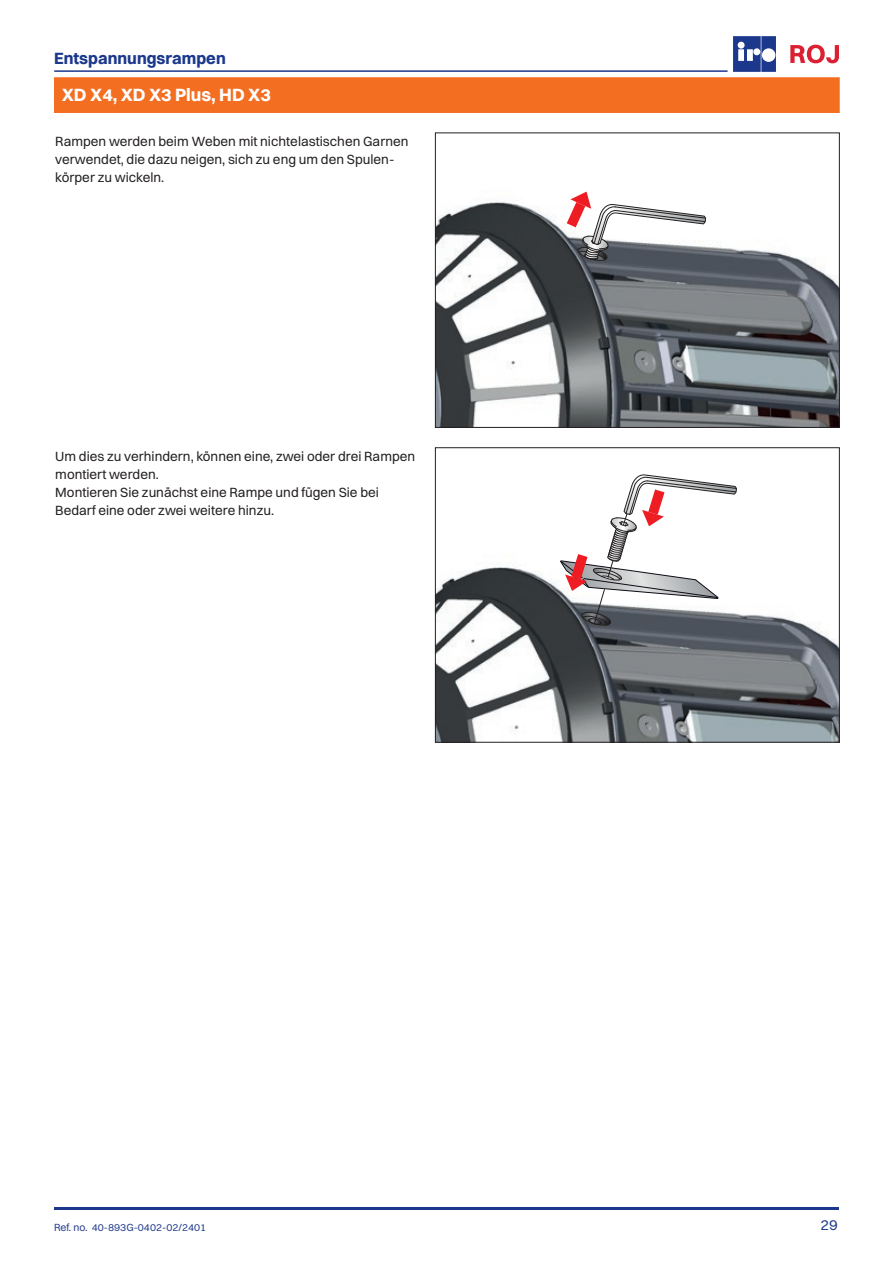
<style>
.page{position:relative;width:893px;height:1263px;background:#fff}
.page>*{position:absolute;margin:0;border:0;box-sizing:border-box;transform-origin:0 0}
.t1{font:700 18px "Switzer";color:#fff}
.t2{font:700 16.5px "Switzer";color:#1b388c}
.t3{font:15px "Switzer";color:#253f8e}
.t4{font:13.5px/18px "Switzer";color:#231f20}
.t5{font:10.5px "Switzer";color:#253f8e}
</style>
<div class="page">
<hr style="left:54px;top:70px;width:674px;height:2px;background:#1b388c">
<svg style="left:733px;top:36px;width:43px;height:36px"></svg>
<svg style="left:790px;top:45px;width:49px;height:18px"></svg>
<hr style="left:54px;top:1208px;width:785px;height:2px;background:#1b388c">
<div style="left:54px;top:77px;width:786px;height:36px;background:#f36e21;border:2px solid #f36e21"></div>
<img style="left:437px;top:191px;width:401px;height:235px">
<div style="left:435px;top:132px;width:405px;height:296px;border:1px solid #231f20"></div>
<img style="left:437px;top:566px;width:401px;height:175px">
<div style="left:435px;top:447px;width:405px;height:296px;border:1px solid #231f20"></div>
<svg style="left:567px;top:192px;width:139px;height:70px"></svg>
<svg style="left:560px;top:474px;width:177px;height:153px"></svg>
<p class="t2" style="left:54px;top:48px;width:173px">Entspannungsrampen</p>
<h1 class="t1" style="left:62px;top:84px;width:211px">XD X4, XD X3 Plus, HD X3</h1>
<p class="t4" style="left:55px;top:132px;width:355px">Rampen werden beim Weben mit nichtelastischen Garnen verwendet, die dazu neigen, sich zu eng um den Spulen&shy;körper zu wickeln.</p>
<p class="t4" style="left:55px;top:447px;width:362px">Um dies zu verhindern, können eine, zwei oder drei Rampen montiert werden.<br>Montieren Sie zunächst eine Rampe und fügen Sie bei Bedarf eine oder zwei weitere hinzu.</p>
<p class="t5" style="left:54px;top:1221px;width:154px">Ref. no. 40-893G-0402-02/2401</p>
<p class="t3" style="left:820px;top:1216px;width:19px">29</p>
</div>
